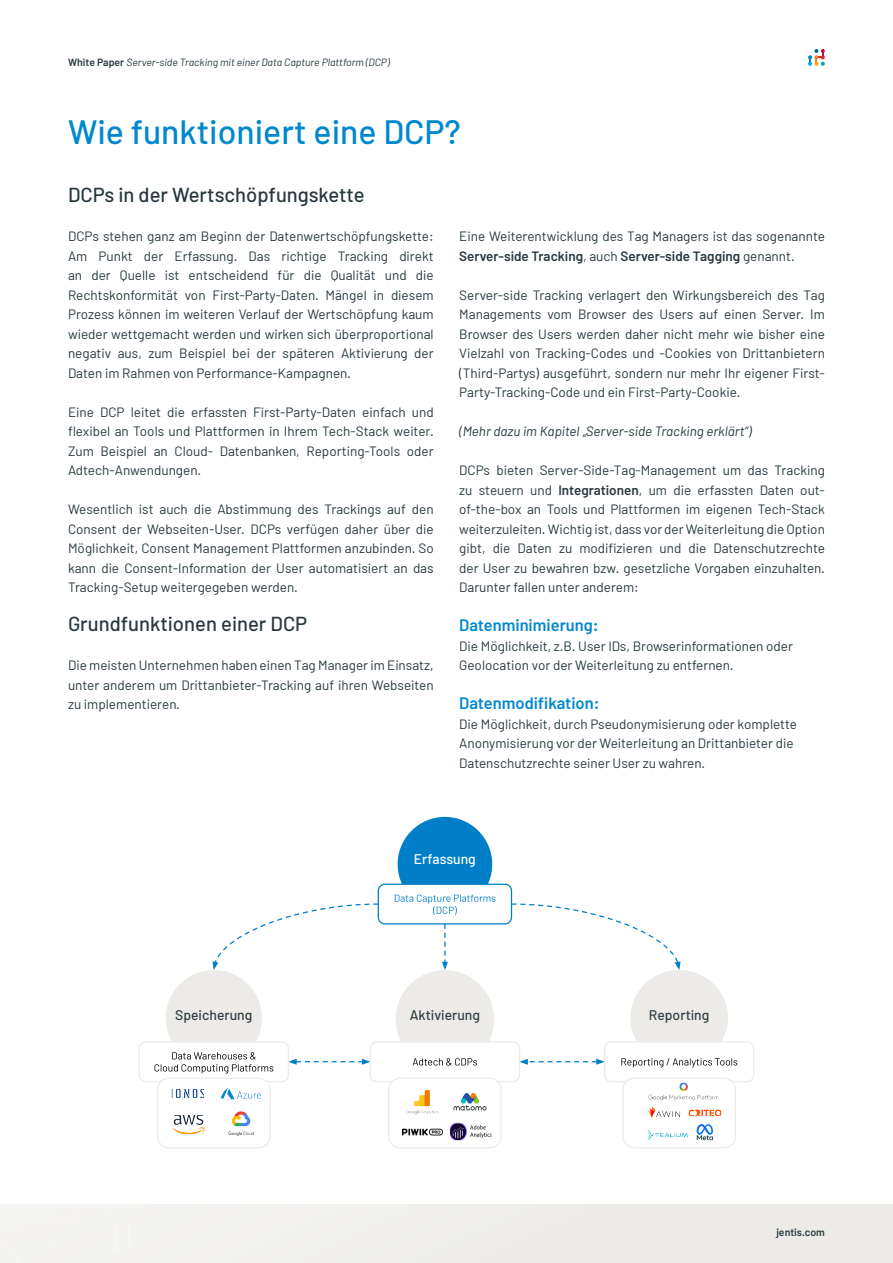
<style>
.page{position:relative;width:893px;height:1263px;background:#fff}
.page>*{position:absolute;margin:0;border:0;box-sizing:border-box;transform-origin:0 0}
.t1{font:500 33.75px "Barlow";color:#0088ce}
.t2{font:500 20.25px "Barlow";color:#27393f}
.t3{font:600 16.5px "Barlow";color:#0088ce}
.t4{font:500 13.95px "Barlow";color:#313e42}
.t5{font:500 13.95px "Barlow";color:#fff}
.Copytext{font:13.5px/19.5px "Barlow";color:#27393f;text-align:justify}
.Copytext-2{font:italic 13.5px "Barlow";color:#27393f}
.t6{font:italic 10.5px "Barlow";color:#27393f}
.t7{font:600 10.5px "Barlow";color:#27393f}
.s1{font-weight:600;font-style:normal}
.s2{font-weight:600}
</style>
<div class="page">
<div style="left:0;top:1205px;width:893px;height:58px;background:#eeede9"></div>
<svg style="left:808px;top:49px;width:17px;height:17px"></svg>
<svg style="left:0;top:1245px;width:18px;height:18px"></svg>
<svg style="left:40px;top:1205px;width:103px;height:58px"></svg>
<svg style="left:138px;top:817px;width:617px;height:332px"></svg>
<img style="left:645px;top:1128px;width:46px;height:14px">
<img style="left:696px;top:1124px;width:18px;height:15px">
<div style="left:694px;top:1122px;width:22px;height:19px;border:1px solid #fff"></div>
<img style="left:650px;top:1084px;width:67px;height:15px">
<div style="left:648px;top:1082px;width:71px;height:19px;border:1px solid #fff"></div>
<img style="left:690px;top:1110px;width:30px;height:5px">
<div style="left:688px;top:1108px;width:34px;height:9px;border:1px solid #fff"></div>
<img style="left:649px;top:1108px;width:30px;height:9px">
<div style="left:647px;top:1106px;width:34px;height:13px;border:1px solid #fff"></div>
<p class="t6" style="left:68px;top:56px;width:323px"><span class="s1">White Paper</span> Server-side Tracking mit einer Data Capture Plattform (DCP)</p>
<h1 class="t1" style="left:68px;top:111px;width:394px">Wie funktioniert eine DCP?</h1>
<h3 class="t2" style="left:68px;top:183px;width:298px">DCPs in der Wertschöpfungskette</h3>
<p class="Copytext" style="left:68px;top:226px;width:367px">DCPs stehen ganz am Beginn der Datenwertschöpfungskette:<br>Am Punkt der Erfassung. Das richtige Tracking direkt an der Quelle ist entscheidend für die Qualität und die Rechtskonformität von First-Party-Daten. Mängel in diesem Prozess können im weiteren Verlauf der Wertschöpfung kaum wieder wettgemacht werden und wirken sich überproportional negativ aus, zum Beispiel bei der späteren Aktivierung der Daten im Rahmen von Performance-Kampagnen.</p>
<p class="Copytext" style="left:68px;top:402px;width:367px">Eine DCP leitet die erfassten First-Party-Daten einfach und flexibel an Tools und Plattformen in Ihrem Tech-Stack weiter.<br>Zum Beispiel an Cloud- Datenbanken, Reporting-Tools oder Adtech-Anwendungen.</p>
<p class="Copytext" style="left:68px;top:499px;width:367px">Wesentlich ist auch die Abstimmung des Trackings auf den Consent der Webseiten-User. DCPs verfügen daher über die Möglichkeit, Consent Management Plattformen anzubinden. So kann die Consent-Information der User automatisiert an das Tracking-Setup weitergegeben werden.</p>
<h3 class="t2" style="left:68px;top:612px;width:241px">Grundfunktionen einer DCP</h3>
<p class="Copytext" style="left:68px;top:655px;width:367px">Die meisten Unternehmen haben einen Tag Manager im Einsatz, unter anderem um Drittanbieter-Tracking auf ihren Webseiten zu implementieren.</p>
<p class="Copytext" style="left:459px;top:226px;width:367px">Eine Weiterentwicklung des Tag Managers ist das sogenannte<br><span class="s2">Server-side Tracking</span>, auch <span class="s2">Server-side Tagging</span> genannt.</p>
<p class="Copytext" style="left:459px;top:285px;width:367px">Server-side Tracking verlagert den Wirkungsbereich des Tag Managements vom Browser des Users auf einen Server. Im Browser des Users werden daher nicht mehr wie bisher eine Vielzahl von Tracking-Codes und -Cookies von Drittanbietern (Third-Partys) ausgeführt, sondern nur mehr Ihr eigener First-Party-Tracking-Code und ein First-Party-Cookie.</p>
<p class="Copytext-2" style="left:459px;top:423px;width:294px">(Mehr dazu im Kapitel „Server-side Tracking erklärt“)</p>
<p class="Copytext" style="left:459px;top:460px;width:367px">DCPs bieten Server-Side-Tag-Management um das Tracking zu steuern und <span class="s2">Integrationen</span>, um die erfassten Daten out&shy;of-the-box an Tools und Plattformen im eigenen Tech-Stack weiterzuleiten. Wichtig ist, dass vor der Weiterleitung die Option gibt, die Daten zu modifizieren und die Datenschutzrechte der User zu bewahren bzw. gesetzliche Vorgaben einzuhalten.<br>Darunter fallen unter anderem:</p>
<h4 class="t3" style="left:459px;top:615px;width:141px">Datenminimierung:</h4>
<h4 class="Copytext" style="left:459px;top:636px;width:335px">Die Möglichkeit, z.B. User IDs, Browserinformationen oder<br>Geolocation vor der Weiterleitung zu entfernen.</h4>
<h4 class="t3" style="left:459px;top:693px;width:142px">Datenmodifikation:</h4>
<h4 class="Copytext" style="left:459px;top:714px;width:339px;text-align:left">Die Möglichkeit, durch Pseudonymisierung oder komplette<br>Anonymisierung vor der Weiterleitung an Drittanbieter die<br>Datenschutzrechte seiner User zu wahren.</h4>
<p class="t5" style="left:414px;top:850px;width:63px">Erfassung</p>
<p class="t4" style="left:175px;top:1006px;width:79px">Speicherung</p>
<p class="t4" style="left:410px;top:1006px;width:72px">Aktivierung</p>
<p class="t4" style="left:649px;top:1006px;width:62px">Reporting</p>
<p class="t7" style="left:776px;top:1226px;width:50px">jentis.com</p>
</div>
